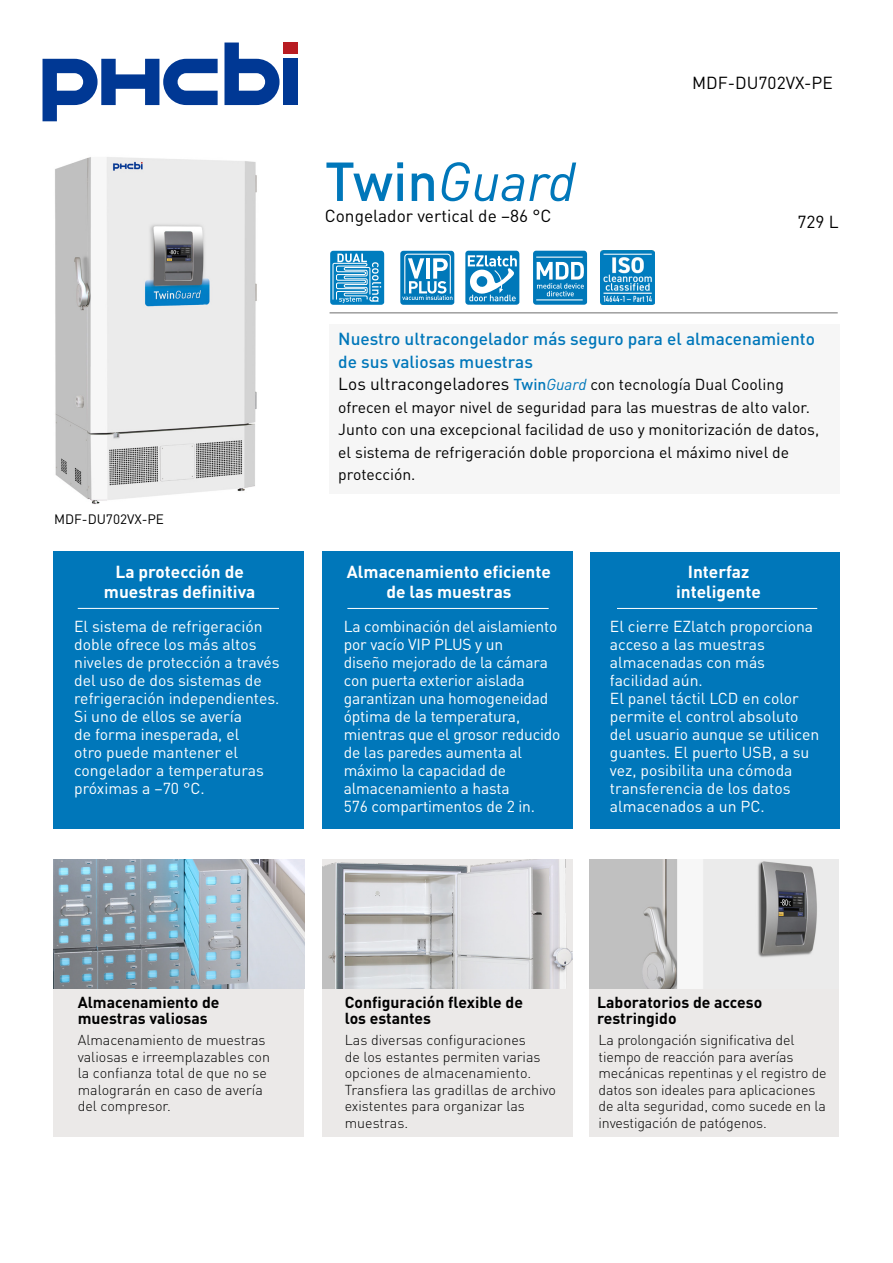
<style>
.page{position:relative;width:893px;height:1263px;background:#fff}
.page>*{position:absolute;margin:0;border:0;box-sizing:border-box;transform-origin:0 0}
.t1{font:italic 54px "DINOT";color:#0077ba}
.t2{font:700 17.25px/20.7px "DINOT";color:#fff;text-align:center}
.t3{font:500 17.25px/22.5px "DINOT";color:#0077ba}
.t4{font:17.25px "DINOT";color:#000}
.t5{font:15.75px/18px "DINOT";color:#fff}
.t6{font:15.75px/22.5px "DINOT";color:#000}
.t7{font:700 15.75px/16.5px "DINOT";color:#000}
.t8{font:300 14.25px/16.5px "DINOT";letter-spacing:-.005em;color:#000}
.t9{font:13.5px "DINOT";color:#000}
.s1{font-weight:500;font-style:normal}
.s2{font-size:17.25px}
.s3{font-weight:500;color:#0077ba}
.s4{font-style:italic;color:#0077ba}
</style>
<div class="page">
<div style="left:283px;top:59px;width:15px;height:46px;background:#003894"></div>
<svg style="left:43px;top:59px;width:175px;height:62px"></svg>
<svg style="left:224px;top:43px;width:56px;height:62px"></svg>
<div style="left:283px;top:43px;width:15px;height:11px;background:#b81c22"></div>
<div style="left:330px;top:324px;width:510px;height:169px;background:#f6f6f6"></div>
<hr style="left:330px;top:313px;width:508px;height:1px;background:#6e6e6e">
<div style="left:53px;top:551px;width:251px;height:278px;background:#0077ba"></div>
<div style="left:53px;top:859px;width:251px;height:278px;background:#ebe9e8"></div>
<div style="left:322px;top:859px;width:250px;height:278px;background:#ebe9e8"></div>
<div style="left:589px;top:859px;width:250px;height:278px;background:#ebe9e8"></div>
<div style="left:322px;top:551px;width:250px;height:278px;background:#0077ba"></div>
<div style="left:590px;top:552px;width:249px;height:276px;background:#0077ba"></div>
<hr style="left:78px;top:608px;width:201px;height:1px;background:#fff">
<hr style="left:347px;top:608px;width:202px;height:1px;background:#fff">
<hr style="left:617px;top:608px;width:200px;height:1px;background:#fff">
<img style="left:322px;top:859px;width:250px;height:129px">
<img style="left:53px;top:859px;width:251px;height:129px">
<img style="left:590px;top:859px;width:227px;height:129px">
<img style="left:55px;top:157px;width:202px;height:347px">
<svg style="left:330px;top:251px;width:54px;height:54px;background:#49a2d0"></svg>
<svg style="left:400px;top:251px;width:54px;height:54px"></svg>
<svg style="left:533px;top:251px;width:54px;height:54px;background:#3c98c9"></svg>
<hr style="left:536px;top:257px;width:47px;height:1px;background:#fff">
<hr style="left:536px;top:299px;width:47px;height:1px;background:#fff">
<svg style="left:465px;top:251px;width:54px;height:54px"></svg>
<img style="left:601px;top:251px;width:54px;height:54px">
<h1 class="t1" style="left:325px;top:148px;width:252px"><span class="s1">Twin</span>Guard</h1>
<p class="t4" style="left:325px;top:205px;width:228px">Congelador vertical de –86 °C</p>
<p class="t4" style="left:692px;top:72px;width:142px">MDF-DU702VX-PE</p>
<p class="t4" style="left:798px;top:211px;width:43px">729 L</p>
<p class="t9" style="left:54px;top:511px;width:112px">MDF-DU702VX-PE</p>
<p class="t2" style="left:104px;top:561px;width:153px">La protección de muestras definitiva</p>
<p class="t5" style="left:74px;top:617px;width:207px">El sistema de refrigeración doble ofrece los más altos niveles de protección a través del uso de dos sistemas de refrigeración independientes.<br>Si uno de ellos se avería<br>de forma inesperada, el<br>otro puede mantener el congelador a temperaturas próximas a –70 °C.</p>
<p class="t3" style="left:338px;top:327px;width:478px">Nuestro ultracongelador más seguro para el almacenamiento de sus valiosas muestras</p>
<p class="t6" style="left:338px;top:373px;width:482px"><span class="s2">Los ultracongeladores</span> <span class="s3">Twin</span><span class="s4">Guard</span> con tecnología Dual Cooling ofrecen el mayor nivel de seguridad para las muestras de alto valor.<br>Junto con una excepcional facilidad de uso y monitorización de datos, el sistema de refrigeración doble proporciona el máximo nivel de protección.</p>
<p class="t2" style="left:347px;top:561px;width:205px">Almacenamiento eficiente de las muestras</p>
<p class="t5" style="left:344px;top:617px;width:218px">La combinación del aislamiento por vacío VIP PLUS y un<br>diseño mejorado de la cámara con puerta exterior aislada garantizan una homogeneidad óptima de la temperatura, mientras que el grosor reducido de las paredes aumenta al máximo la capacidad de almacenamiento a hasta<br>576 compartimentos de 2 in.</p>
<p class="t2" style="left:676px;top:560px;width:86px">Interfaz inteligente</p>
<p class="t5" style="left:610px;top:617px;width:211px">El cierre EZlatch proporciona acceso a las muestras almacenadas con más facilidad aún.<br>El panel táctil LCD en color permite el control absoluto del usuario aunque se utilicen guantes. El puerto USB, a su vez, posibilita una cómoda transferencia de los datos almacenados a un PC.</p>
<p class="t7" style="left:78px;top:993px;width:143px">Almacenamiento de muestras valiosas</p>
<p class="t7" style="left:345px;top:993px;width:180px">Configuración flexible de los estantes</p>
<p class="t8" style="left:78px;top:1032px;width:194px">Almacenamiento de muestras valiosas e irreemplazables con la confianza total de que no se malograrán en caso de avería del compresor.</p>
<p class="t8" style="left:345px;top:1032px;width:213px">Las diversas configuraciones<br>de los estantes permiten varias opciones de almacenamiento.<br>Transfiera las gradillas de archivo existentes para organizar las muestras.</p>
<p class="t7" style="left:597px;top:993px;width:167px">Laboratorios de acceso restringido</p>
<p class="t8" style="left:598px;top:1032px;width:230px">La prolongación significativa del tiempo de reacción para averías mecánicas repentinas y el registro de datos son ideales para aplicaciones de alta seguridad, como sucede en la investigación de patógenos.</p>
</div>
